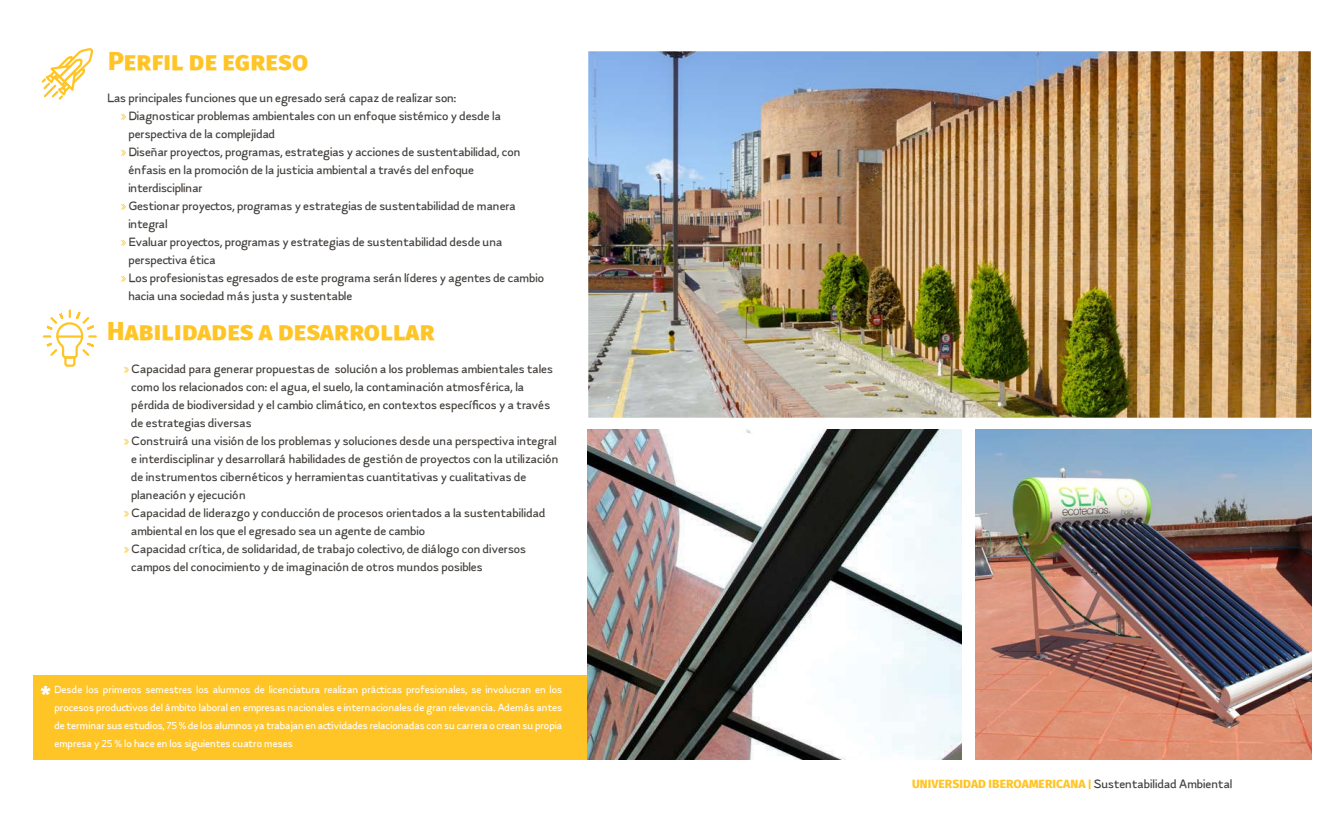
<style>
.page{position:relative;width:1318px;height:829px;background:#fff}
.page>*{position:absolute;margin:0;border:0;box-sizing:border-box;transform-origin:0 0}
.t1{font:800 26.25px "Fira Sans";letter-spacing:.01em;color:#ffc425}
.t2{font:800 21.75px "Fira Sans";color:#fff}
.t3{font:800 12px "Fira Sans";letter-spacing:.01em;color:#ffc425}
.t4{font:10.5px "Iberoamericana";color:#423f3c}
.t5{font:9px/18px "Iberoamericana";color:#fff;text-align:justify}
.s1{color:#ffc425}
.s2{font-size:10.5px}
.s3{font-family:"Iberoamericana";font-weight:400;font-size:10.5px;color:#423f3c}
</style>
<div class="page">
<div style="left:33px;top:675px;width:555px;height:84px;background:#ffc425"></div>
<img style="left:588px;top:51px;width:723px;height:366px">
<img style="left:976px;top:429px;width:335px;height:330px">
<img style="left:588px;top:429px;width:373px;height:330px">
<svg style="left:44px;top:310px;width:52px;height:57px"></svg>
<hr style="left:58px;top:335px;width:24px;height:2px;background:#ffc425">
<svg style="left:41px;top:48px;width:52px;height:52px"></svg>
<h1 class="t1" style="left:108px;top:38px;width:202px">PERFIL DE EGRESO</h1>
<p class="t4" style="left:107px;top:90px;width:350px">Las principales funciones que un egresado será capaz de realizar son:</p>
<p class="t4" style="left:121px;top:108px;width:381px"><span class="s1">»</span> Diagnosticar problemas ambientales con un enfoque sistémico y desde la</p>
<p class="t4" style="left:128px;top:126px;width:148px">perspectiva de la complejidad</p>
<p class="t4" style="left:121px;top:144px;width:401px"><span class="s1">»</span> Diseñar proyectos, programas, estrategias y acciones de sustentabilidad, con</p>
<p class="t4" style="left:128px;top:162px;width:347px">énfasis en la promoción de la justicia ambiental a través del enfoque</p>
<p class="t4" style="left:128px;top:183px;width:76px">interdisciplinar</p>
<p class="t4" style="left:121px;top:198px;width:396px"><span class="s1">»</span> Gestionar proyectos, programas y estrategias de sustentabilidad de manera</p>
<p class="t4" style="left:128px;top:219px;width:41px">integral</p>
<p class="t4" style="left:121px;top:234px;width:383px"><span class="s1">»</span> Evaluar proyectos, programas y estrategias de sustentabilidad desde una</p>
<p class="t4" style="left:128px;top:252px;width:89px">perspectiva ética</p>
<p class="t4" style="left:121px;top:270px;width:425px"><span class="s1">»</span> Los profesionistas egresados de este programa serán líderes y agentes de cambio</p>
<p class="t4" style="left:128px;top:288px;width:225px">hacia una sociedad más justa y sustentable</p>
<h1 class="t1" style="left:107px;top:308px;width:329px">HABILIDADES A DESARROLLAR</h1>
<p class="t4" style="left:124px;top:360px;width:431px"><span class="s1">»</span> Capacidad para generar propuestas de solución a los problemas ambientales tales</p>
<p class="t4" style="left:131px;top:378px;width:394px">como los relacionados con: el agua, el suelo, la contaminación atmosférica, la</p>
<p class="t4" style="left:131px;top:396px;width:421px">pérdida de biodiversidad y el cambio climático, en contextos específicos y a través</p>
<p class="t4" style="left:131px;top:418px;width:122px">de estrategias diversas</p>
<p class="t4" style="left:124px;top:432px;width:435px"><span class="s1">»</span> Construirá una visión de los problemas y soluciones desde una perspectiva integral</p>
<p class="t4" style="left:131px;top:450px;width:429px">e interdisciplinar y desarrollará habilidades de gestión de proyectos con la utilización</p>
<p class="t4" style="left:131px;top:468px;width:396px">de instrumentos cibernéticos y herramientas cuantitativas y cualitativas de</p>
<p class="t4" style="left:131px;top:486px;width:116px">planeación y ejecución</p>
<p class="t4" style="left:124px;top:504px;width:423px"><span class="s1">»</span> Capacidad de liderazgo y conducción de procesos orientados a la sustentabilidad</p>
<p class="t4" style="left:131px;top:522px;width:295px">ambiental en los que el egresado sea un agente de cambio</p>
<p class="t4" style="left:124px;top:540px;width:404px"><span class="s1">»</span> Capacidad crítica, de solidaridad, de trabajo colectivo, de diálogo con diversos</p>
<p class="t4" style="left:131px;top:558px;width:353px">campos del conocimiento y de imaginación de otros mundos posibles</p>
<h2 class="t2" style="left:41px;top:674px;width:11px">*</h2>
<p class="t5" style="left:54px;top:680px;width:509px">Desde los primeros semestres los alumnos de licenciatura realizan prácticas profesionales, se involucran en los procesos productivos del ámbito laboral en empresas nacionales e internacionales de gran relevancia. Además antes de terminar sus estudios, 75 % de los alumnos ya trabajan en actividades relacionadas con su carrera o crean su propia empresa y 25 % lo hace en los siguientes cuatro meses</p>
<p class="t3" style="left:912px;top:773px;width:322px">UNIVERSIDAD IBEROAMERICANA <span class="s2">|</span> <span class="s3">Sustentabilidad Ambiental</span></p>
</div>
